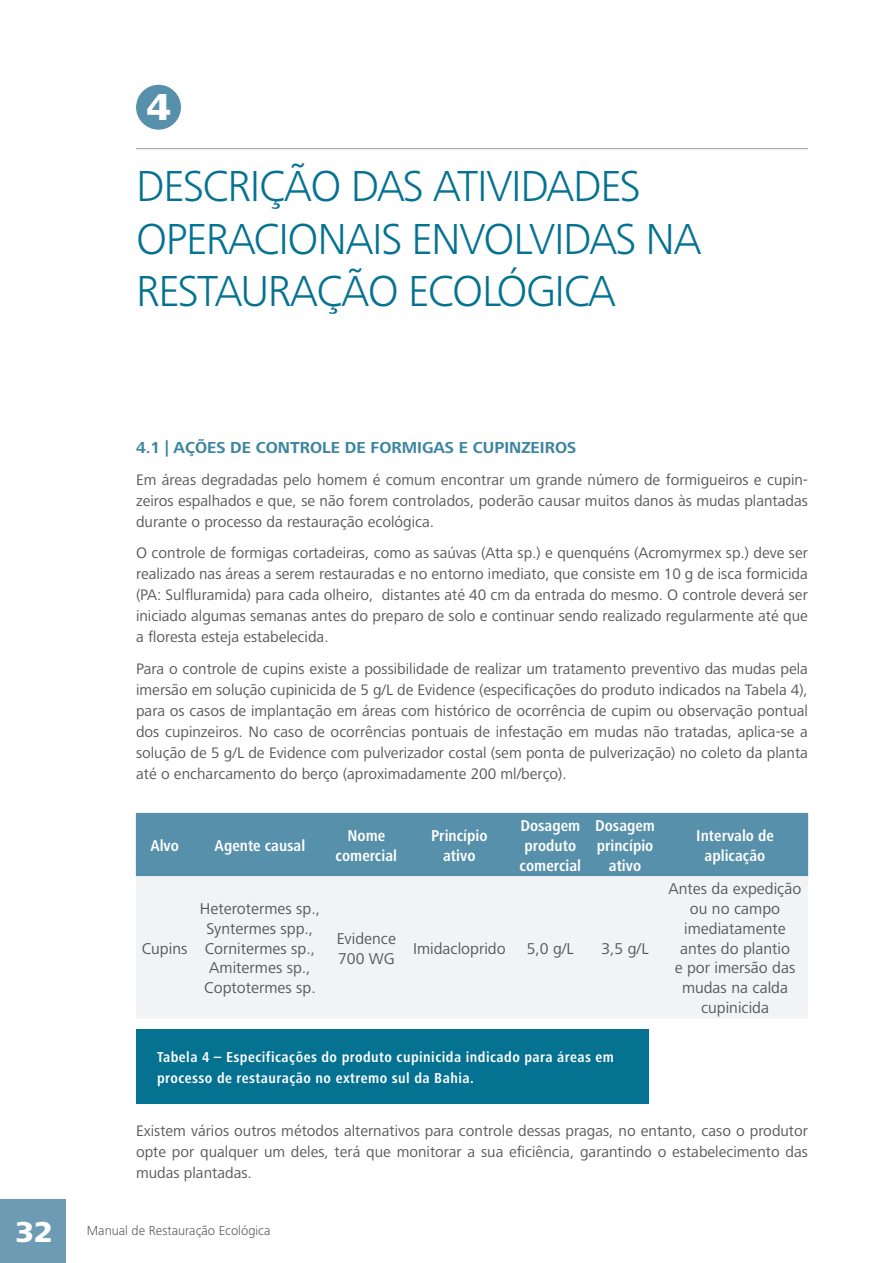
<style>
.page{position:relative;width:893px;height:1263px;background:#fff}
.page>*{position:absolute;margin:0;border:0;box-sizing:border-box;transform-origin:0 0}
.t1{font:300 45px/52.5px "Frutiger Next LT";letter-spacing:-.03em;color:#057292}
.t2{font:800 39px "Frutiger Next LT";color:#fff}
.t3{font:800 30px "Frutiger Next LT";color:#fff}
.t4{font:700 16.5px "Frutiger Next LT";color:#3d85a1}
.t5{font:16.2px/19.8px "Frutiger Next LT";color:#57585a;text-align:center}
.t6{font:700 condensed 16.2px/19.8px "Frutiger Next LT";color:#fff;text-align:center}
.t7{font:15.75px/21px "Frutiger Next LT";color:#57585a;text-align:justify}
.t8{font:700 condensed 15px/21px "Frutiger Next LT";letter-spacing:.03em;color:#fff}
.t9{font:300 13.5px "Frutiger Next LT";color:#57585a}
</style>
<div class="page">
<div style="left:0;top:1199px;width:65px;height:64px;background:#6e9bb4"></div>
<div style="left:136px;top:85px;width:45px;height:45px;background:#5790aa;border-radius:50%"></div>
<hr style="left:136px;top:148px;width:672px;height:1px;background:#a8a9ad">
<div style="left:136px;top:813px;width:672px;height:63px;background:#5790aa"></div>
<div style="left:136px;top:876px;width:672px;height:142px;background:#f2f3f4"></div>
<div style="left:136px;top:1029px;width:512px;height:75px;background:#057292"></div>
<h2 class="t2" style="left:146px;top:85px;width:26px">4</h2>
<h1 class="t1" style="left:136px;top:160px;width:567px">DESCRIÇÃO DAS ATIVIDADES<br>OPERACIONAIS ENVOLVIDAS NA<br>RESTAURAÇÃO ECOLÓGICA</h1>
<p class="t4" style="left:136px;top:438px;width:442px">4.1 | AÇÕES DE CONTROLE DE FORMIGAS E CUPINZEIROS</p>
<p class="t7" style="left:136px;top:469px;width:673px">Em áreas degradadas pelo homem é comum encontrar um grande número de formigueiros e cupin&shy;zeiros espalhados e que, se não forem controlados, poderão causar muitos danos às mudas plantadas durante o processo da restauração ecológica.</p>
<p class="t7" style="left:136px;top:542px;width:673px">O controle de formigas cortadeiras, como as saúvas (Atta sp.) e quenquéns (Acromyrmex sp.) deve ser realizado nas áreas a serem restauradas e no entorno imediato, que consiste em 10 g de isca formicida (PA: Sulfluramida) para cada olheiro, distantes até 40 cm da entrada do mesmo. O controle deverá ser iniciado algumas semanas antes do preparo de solo e continuar sendo realizado regularmente até que a floresta esteja estabelecida.</p>
<p class="t7" style="left:136px;top:658px;width:673px">Para o controle de cupins existe a possibilidade de realizar um tratamento preventivo das mudas pela imersão em solução cupinicida de 5 g/L de Evidence (especificações do produto indicados na Tabela 4), para os casos de implantação em áreas com histórico de ocorrência de cupim ou observação pontual dos cupinzeiros. No caso de ocorrências pontuais de infestação em mudas não tratadas, aplica-se a solução de 5 g/L de Evidence com pulverizador costal (sem ponta de pulverização) no coleto da planta até o encharcamento do berço (aproximadamente 200 ml/berço).</p>
<p class="t6" style="left:150px;top:836px;width:30px">Alvo</p>
<p class="t6" style="left:215px;top:836px;width:92px">Agente causal</p>
<p class="t6" style="left:336px;top:826px;width:63px">Nome comercial</p>
<p class="t6" style="left:431px;top:826px;width:58px">Princípio ativo</p>
<p class="t6" style="left:520px;top:816px;width:63px">Dosagem produto comercial</p>
<p class="t6" style="left:595px;top:816px;width:61px">Dosagem princípio ativo</p>
<p class="t6" style="left:696px;top:826px;width:79px">Intervalo de aplicação</p>
<p class="t5" style="left:142px;top:938px;width:47px">Cupins</p>
<p class="t5" style="left:200px;top:899px;width:122px">Heterotermes sp.,<br>Syntermes spp.,<br>Cornitermes sp.,<br>Amitermes sp.,<br>Coptotermes sp.</p>
<p class="t5" style="left:337px;top:928px;width:61px;text-align:left">Evidence<br>700 WG</p>
<p class="t5" style="left:413px;top:938px;width:94px">Imidacloprido</p>
<p class="t5" style="left:527px;top:938px;width:49px">5,0 g/L</p>
<p class="t5" style="left:601px;top:938px;width:49px">3,5 g/L</p>
<p class="t8" style="left:157px;top:1047px;width:459px">Tabela 4 – Especificações do produto cupinicida indicado para áreas em processo de restauração no extremo sul da Bahia.</p>
<p class="t5" style="left:669px;top:879px;width:134px">Antes da expedição ou no campo imediatamente antes do plantio<br>e por imersão das mudas na calda cupinicida</p>
<p class="t7" style="left:136px;top:1120px;width:673px">Existem vários outros métodos alternativos para controle dessas pragas, no entanto, caso o produtor opte por qualquer um deles, terá que monitorar a sua eficiência, garantindo o estabelecimento das mudas plantadas.</p>
<h3 class="t3" style="left:16px;top:1215px;width:39px">32</h3>
<p class="t9" style="left:87px;top:1223px;width:185px">Manual de Restauração Ecológica</p>
</div>
